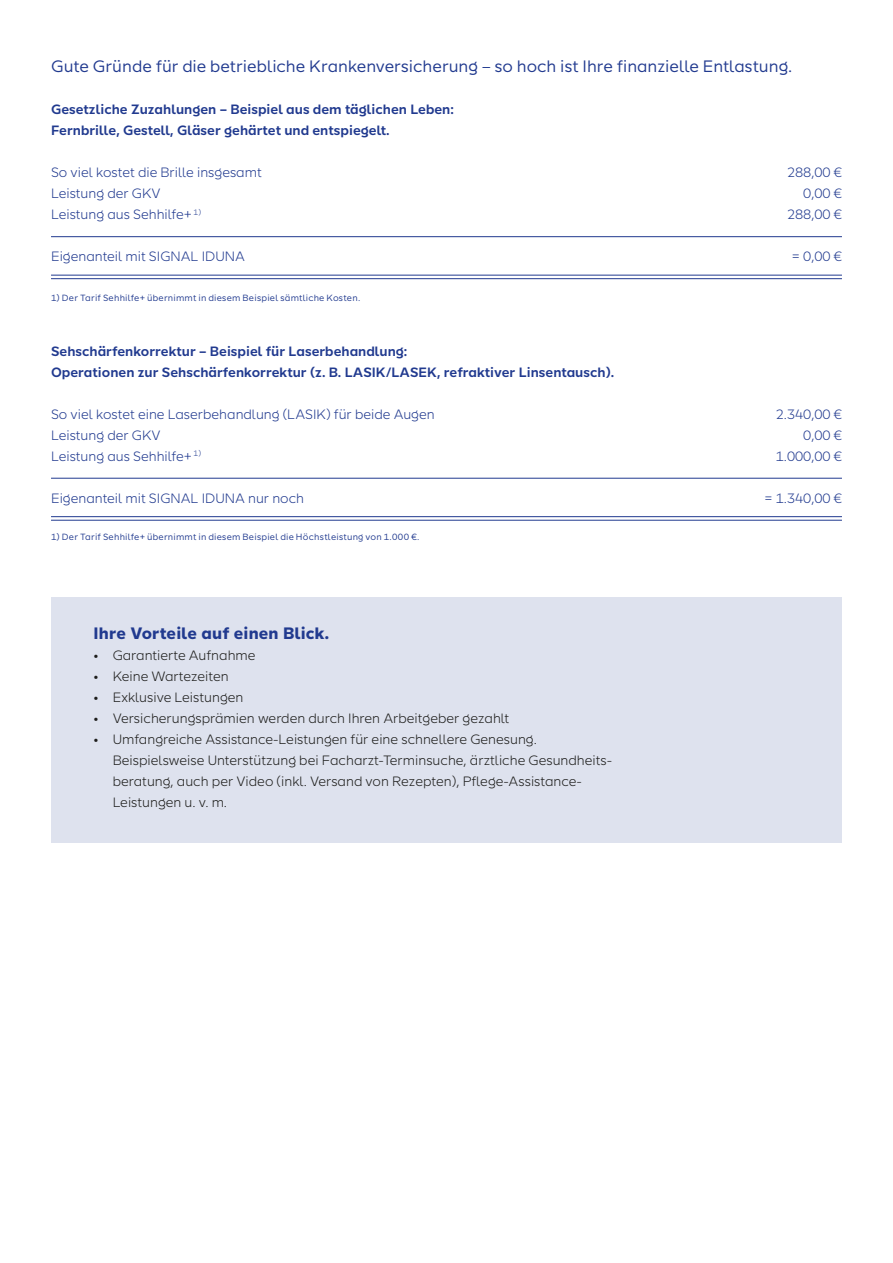
<style>
.page{position:relative;width:893px;height:1263px;background:#fff}
.page>*{position:absolute;margin:0;border:0;box-sizing:border-box;transform-origin:0 0}
.t1{font:16.5px "SI Sans";color:#213a8f}
.t2{font:700 16.5px "SI Sans";letter-spacing:.01em;color:#213a8f}
.t3{font:300 13.5px/21px "SI Sans";color:#1d1d1b}
.t4{font:300 13.5px "SI Sans";color:#213a8f}
.t5{font:600 13.5px/21px "SI Sans";color:#213a8f}
.t6{font:9px "SI Sans";letter-spacing:.025em;color:#213a8f}
</style>
<div class="page">
<div style="left:51px;top:597px;width:791px;height:246px;background:#dee2ee"></div>
<hr style="left:51px;top:236px;width:791px;height:1px;background:#213a8f">
<hr style="left:51px;top:275px;width:791px;height:1px;background:#213a8f">
<hr style="left:51px;top:278px;width:791px;height:1px;background:#213a8f">
<hr style="left:51px;top:478px;width:791px;height:1px;background:#213a8f">
<hr style="left:51px;top:516px;width:791px;height:1px;background:#213a8f">
<hr style="left:51px;top:520px;width:791px;height:1px;background:#213a8f">
<p class="t1" style="left:51px;top:55px;width:743px">Gute Gründe für die betriebliche Krankenversicherung – so hoch ist Ihre finanzielle Entlastung.</p>
<p class="t5" style="left:51px;top:98px;width:404px">Gesetzliche Zuzahlungen – Beispiel aus dem täglichen Leben:<br>Fernbrille, Gestell, Gläser gehärtet und entspiegelt.</p>
<p class="t4" style="left:51px;top:163px;width:212px">So viel kostet die Brille insgesamt</p>
<p class="t4" style="left:787px;top:163px;width:56px">288,00 €</p>
<p class="t4" style="left:51px;top:184px;width:111px">Leistung der GKV</p>
<p class="t4" style="left:803px;top:184px;width:40px">0,00 €</p>
<p class="t4" style="left:51px;top:205px;width:151px">Leistung aus Sehhilfe+ <sup>1)</sup></p>
<p class="t4" style="left:787px;top:205px;width:56px">288,00 €</p>
<p class="t4" style="left:51px;top:247px;width:195px">Eigenanteil mit SIGNAL IDUNA</p>
<p class="t4" style="left:792px;top:247px;width:51px">= 0,00 €</p>
<p class="t6" style="left:51px;top:292px;width:311px">1) Der Tarif Sehhilfe+ übernimmt in diesem Beispiel sämtliche Kosten.</p>
<p class="t5" style="left:51px;top:339px;width:565px">Sehschärfenkorrektur – Beispiel für Laserbehandlung:<br>Operationen zur Sehschärfenkorrektur (z. B. LASIK/LASEK, refraktiver Linsentausch).</p>
<p class="t4" style="left:51px;top:404px;width:385px">So viel kostet eine Laserbehandlung (LASIK) für beide Augen</p>
<p class="t4" style="left:776px;top:404px;width:68px">2.340,00 €</p>
<p class="t4" style="left:51px;top:425px;width:111px">Leistung der GKV</p>
<p class="t4" style="left:803px;top:425px;width:40px">0,00 €</p>
<p class="t4" style="left:51px;top:446px;width:151px">Leistung aus Sehhilfe+ <sup>1)</sup></p>
<p class="t4" style="left:776px;top:446px;width:68px">1.000,00 €</p>
<p class="t4" style="left:51px;top:488px;width:255px">Eigenanteil mit SIGNAL IDUNA nur noch</p>
<p class="t4" style="left:764px;top:488px;width:79px">= 1.340,00 €</p>
<p class="t6" style="left:51px;top:530px;width:370px">1) Der Tarif Sehhilfe+ übernimmt in diesem Beispiel die Höchstleistung von 1.000 €.</p>
<p class="t2" style="left:94px;top:621px;width:237px">Ihre Vorteile auf einen Blick.</p>
<p class="t3" style="left:94px;top:644px;width:164px">• Garantierte Aufnahme</p>
<p class="t3" style="left:94px;top:665px;width:137px">• Keine Wartezeiten</p>
<p class="t3" style="left:94px;top:686px;width:151px">• Exklusive Leistungen</p>
<p class="t3" style="left:94px;top:707px;width:417px">• Versicherungsprämien werden durch Ihren Arbeitgeber gezahlt</p>
<p class="t3" style="left:113px;top:728px;width:501px;text-indent:-19px">• Umfangreiche Assistance-Leistungen für eine schnellere Genesung.<br>Beispielsweise Unterstützung bei Facharzt-Terminsuche, ärztliche Gesundheits&shy;beratung, auch per Video (inkl. Versand von Rezepten), Pflege-Assistance-Leistungen u. v. m.</p>
</div>
